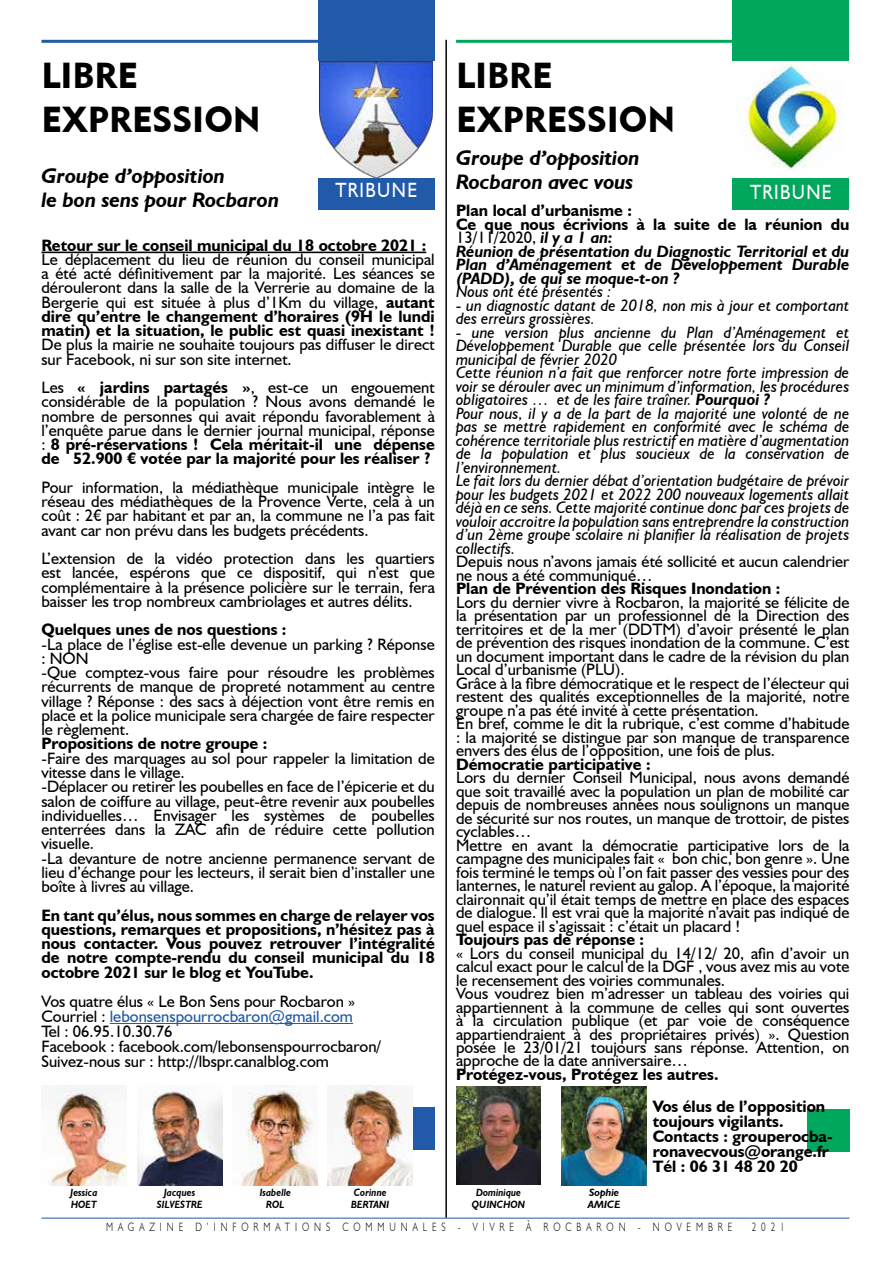
<style>
.page{position:relative;width:893px;height:1263px;background:#fff}
.page>*{position:absolute;margin:0;border:0;box-sizing:border-box;transform-origin:0 0}
.t1{font:36px/43.2px "Geometric 415 BT Black A";color:#000}
.t2{font:italic 700 21px/24px "Humanist 521 BT";color:#000}
.t3{font:20.7px "Humanist 521 BT";letter-spacing:.075em;color:#fff;scale:.88 1}
.t4{font:16.5px/14.2px "Humanist 521 BT";color:#000}
.t5{font:italic 16.5px/13.5px "Humanist 521 BT";color:#000}
.t6{font:700 16.5px/14.2px "Humanist 521 BT";color:#000;text-align:justify}
.t7{font:italic 700 16.5px/13.5px "Humanist 521 BT";color:#000}
.t8{font:300 12px "Humanist 521 BT";letter-spacing:.55em;color:#000;scale:.75 1}
.t9{font:italic 700 10.5px/12px "Humanist 521 BT";letter-spacing:.01em;color:#000;text-align:center;scale:.9 1}
.t10{font:italic 700 10.5px/12px "Humanist 521 BT";letter-spacing:.01em;color:#000}
.s1{font-style:normal}
.s2{font-weight:400;font-style:normal}
.s3{font-weight:700}
.s4{color:#215aa8}
</style>
<div class="page">
<hr style="left:41px;top:40px;width:341px;height:3px;background:#215aa8">
<div style="left:732px;top:0;width:117px;height:210px;background:#00a75d"></div>
<div style="left:318px;top:0;width:117px;height:210px;background:#215aa8"></div>
<hr style="left:41px;top:252px;width:385px;height:1px;background:#000">
<hr style="left:110px;top:1023px;width:243px;height:1px;background:#215aa8">
<div style="left:732px;top:61px;width:117px;height:117px;background:#fff"></div>
<img style="left:744px;top:64px;width:97px;height:106px">
<div style="left:807px;top:1109px;width:42px;height:43px;background:#00a75d"></div>
<hr style="left:445px;top:40px;width:2px;height:1178px;background:#000">
<div style="left:392px;top:1107px;width:43px;height:43px;background:#215aa8"></div>
<img style="left:456px;top:1086px;width:85px;height:99px">
<img style="left:562px;top:1086px;width:85px;height:99px">
<div style="left:318px;top:61px;width:117px;height:117px;background:#fff"></div>
<img style="left:319px;top:61px;width:114px;height:116px">
<hr style="left:456px;top:40px;width:353px;height:3px;background:#00a75d">
<img style="left:240px;top:1086px;width:78px;height:99px">
<img style="left:50px;top:1086px;width:76px;height:99px">
<img style="left:137px;top:1087px;width:85px;height:98px">
<img style="left:328px;top:1086px;width:85px;height:99px">
<hr style="left:41px;top:1218px;width:808px;height:1px;background:#215aa8">
<h1 class="t1" style="left:41px;top:54px;width:221px">LIBRE<br>EXPRESSION</h1>
<p class="t2" style="left:41px;top:164px;width:239px">Groupe d’opposition<br>le bon sens pour Rocbaron</p>
<h1 class="t1" style="left:456px;top:54px;width:221px">LIBRE<br>EXPRESSION</h1>
<p class="t2" style="left:456px;top:146px;width:185px">Groupe d’opposition<br>Rocbaron avec vous</p>
<p class="t3" style="left:335px;top:178px;width:94px">TRIBUNE</p>
<p class="t3" style="left:750px;top:179px;width:94px">TRIBUNE</p>
<p class="t7" style="left:456px;top:203px;width:395px"><span class="s1">Plan local d’urbanisme :<br>Ce que nous écrivions à la suite de la réunion du </span><span class="s2">13/11/2020,</span> il y a 1 an:<br>Réunion de présentation du Diagnostic Territorial et du Plan d’Aménagement et de Développement Durable (PADD), de qui se moque-t-on ?</p>
<p class="t5" style="left:456px;top:284px;width:157px">Nous ont été présentés :</p>
<p class="t5" style="left:456px;top:298px;width:395px">- un diagnostic datant de 2018, non mis à jour et comportant des erreurs grossières.</p>
<p class="t5" style="left:456px;top:325px;width:395px">- une version plus ancienne du Plan d’Aménagement et Développement Durable que celle présentée lors du Conseil municipal de février 2020<br>Cette réunion n’a fait que renforcer notre forte impression de voir se dérouler avec un minimum d’information, les procédures obligatoires … et de les faire traîner. <span class="s3">Pourquoi ?<br></span>Pour nous, il y a de la part de la majorité une volonté de ne pas se mettre rapidement en conformité avec le schéma de cohérence territoriale plus restrictif en matière d’augmentation de la population et plus soucieux de la conservation de l’environnement.<br>Le fait lors du dernier débat d’orientation budgétaire de prévoir pour les budgets 2021 et 2022 200 nouveaux logements allait déjà en ce sens. Cette majorité continue donc par ces projets de vouloir accroitre la population sans entreprendre la construction d’un 2ème groupe scolaire ni planifier la réalisation de projets collectifs.</p>
<p class="t4" style="left:456px;top:554px;width:395px;line-height:13.5px">Depuis nous n’avons jamais été sollicité et aucun calendrier ne nous a été communiqué…</p>
<p class="t6" style="left:456px;top:581px;width:326px">Plan de Prévention des Risques Inondation :</p>
<p class="t4" style="left:456px;top:595px;width:395px;line-height:13.5px">Lors du dernier vivre à Rocbaron, la majorité se félicite de la présentation par un professionnel de la Direction des territoires et de la mer (DDTM) d’avoir présenté le plan de prévention des risques inondation de la commune. C’est un document important dans le cadre de la révision du plan Local d’urbanisme (PLU).<br>Grâce à la fibre démocratique et le respect de l’électeur qui restent des qualités exceptionnelles de la majorité, notre groupe n’a pas été invité à cette présentation.<br>En bref, comme le dit la rubrique, c’est comme d’habitude : la majorité se distingue par son manque de transparence envers des élus de l’opposition, une fois de plus.</p>
<p class="t6" style="left:456px;top:756px;width:196px">Démocratie participative :</p>
<p class="t4" style="left:456px;top:770px;width:395px;line-height:13.5px">Lors du dernier Conseil Municipal, nous avons demandé que soit travaillé avec la population un plan de mobilité car depuis de nombreuses années nous soulignons un manque de sécurité sur nos routes, un manque de trottoir, de pistes cyclables…<br>Mettre en avant la démocratie participative lors de la campagne des municipales fait « bon chic, bon genre ». Une fois terminé le temps où l’on fait passer des vessies pour des lanternes, le naturel revient au galop. A l’époque, la majorité claironnait qu’il était temps de mettre en place des espaces de dialogue. Il est vrai que la majorité n’avait pas indiqué de quel espace il s’agissait : c’était un placard !</p>
<p class="t6" style="left:456px;top:932px;width:190px">Toujours pas de réponse :</p>
<p class="t4" style="left:456px;top:946px;width:395px;line-height:13.5px">« Lors du conseil municipal du 14/12/ 20, afin d’avoir un calcul exact pour le calcul de la DGF , vous avez mis au vote le recensement des voiries communales.<br>Vous voudrez bien m’adresser un tableau des voiries qui appartiennent à la commune de celles qui sont ouvertes à la circulation publique (et par voie de conséquence appartiendraient à des propriétaires privés) ». Question posée le 23/01/21 toujours sans réponse. Attention, on approche de la date anniversaire…</p>
<p class="t6" style="left:456px;top:1067px;width:264px">Protégez-vous, Protégez les autres.</p>
<p class="t6" style="left:41px;top:237px;width:386px">Retour sur le conseil municipal du 18 octobre 2021 :</p>
<p class="t4" style="left:41px;top:252px;width:395px;text-align:justify">Le déplacement du lieu de réunion du conseil municipal a été acté définitivement par la majorité. Les séances se dérouleront dans la salle de la Verrerie au domaine de la Bergerie qui est située à plus d’1Km du village, <span class="s3">autant dire qu’entre le changement d’horaires (9H le lundi matin) et la situation, le public est quasi inexistant !</span></p>
<p class="t4" style="left:41px;top:337px;width:395px">De plus la mairie ne souhaite toujours pas diffuser le direct sur Facebook, ni sur son site internet.</p>
<p class="t4" style="left:41px;top:380px;width:395px;text-align:justify">Les <span class="s3">« jardins partagés »</span>, est-ce un engouement considérable de la population ? Nous avons demandé le nombre de personnes qui avait répondu favorablement à l’enquête parue dans le dernier journal municipal, réponse : <span class="s3">8 pré-réservations ! Cela méritait-il une dépense de 52.900 € votée par la majorité pour les réaliser ?</span></p>
<p class="t4" style="left:41px;top:480px;width:395px;text-align:justify">Pour information, la médiathèque municipale intègre le réseau des médiathèques de la Provence Verte, cela à un coût : 2€ par habitant et par an, la commune ne l’a pas fait avant car non prévu dans les budgets précédents.</p>
<p class="t4" style="left:41px;top:551px;width:395px;text-align:justify">L’extension de la vidéo protection dans les quartiers est lancée, espérons que ce dispositif, qui n’est que complémentaire à la présence policière sur le terrain, fera baisser les trop nombreux cambriolages et autres délits.</p>
<p class="t6" style="left:41px;top:622px;width:246px">Quelques unes de nos questions :</p>
<p class="t4" style="left:41px;top:637px;width:395px">-La place de l’église est-elle devenue un parking ? Réponse : NON<br>-Que comptez-vous faire pour résoudre les problèmes récurrents de manque de propreté notamment au centre village ? Réponse : des sacs à déjection vont être remis en place et la police municipale sera chargée de faire respecter le règlement.</p>
<p class="t6" style="left:41px;top:736px;width:227px">Propositions de notre groupe :</p>
<p class="t4" style="left:41px;top:751px;width:395px">-Faire des marquages au sol pour rappeler la limitation de vitesse dans le village.<br>-Déplacer ou retirer les poubelles en face de l’épicerie et du salon de coiffure au village, peut-être revenir aux poubelles individuelles… Envisager les systèmes de poubelles enterrées dans la ZAC afin de réduire cette pollution visuelle.<br>-La devanture de notre ancienne permanence servant de lieu d’échange pour les lecteurs, il serait bien d’installer une boîte à livres au village.</p>
<p class="t6" style="left:41px;top:907px;width:395px">En tant qu’élus, nous sommes en charge de relayer vos questions, remarques et propositions, n’hésitez pas à nous contacter. Vous pouvez retrouver l’intégralité de notre compte-rendu du conseil municipal du 18 octobre 2021 sur le blog et YouTube.</p>
<p class="t4" style="left:41px;top:993px;width:341px;line-height:15px">Vos quatre élus « Le Bon Sens pour Rocbaron » Courriel : <span class="s4">lebonsenspourrocbaron@gmail.com<br></span>Tel : 06.95.10.30.76<br>Facebook : facebook.com/lebonsenspourrocbaron/ Suivez-nous sur : http://lbspr.canalblog.com</p>
<p class="t9" style="left:71px;top:1186px;width:31px;text-align:left">Jessica<br>HOET</p>
<p class="t9" style="left:157px;top:1186px;width:52px">Jacques<br>SILVESTRE</p>
<p class="t9" style="left:260px;top:1186px;width:36px">Isabelle<br>ROL</p>
<p class="t9" style="left:351px;top:1186px;width:44px;text-align:left">Corinne<br>BERTANI</p>
<p class="t9" style="left:472px;top:1186px;width:61px">Dominique<br>QUINCHON</p>
<p class="t10" style="left:588px;top:1186px;width:34px">Sophie<br>AMICE</p>
<p class="t6" style="left:653px;top:1099px;width:181px;line-height:15px;text-align:left">Vos élus de l’opposition toujours vigilants.<br>Contacts : grouperocba&shy;ronavecvous@orange.fr<br>Tél : 06 31 48 20 20</p>
<p class="t8" style="left:106px;top:1220px;width:836px">MAGAZINE D’INFORMATIONS COMMUNALES - VIVRE À ROCBARON - NOVEMBRE</p>
<p class="t8" style="left:752px;top:1220px;width:46px">2021</p>
</div>
